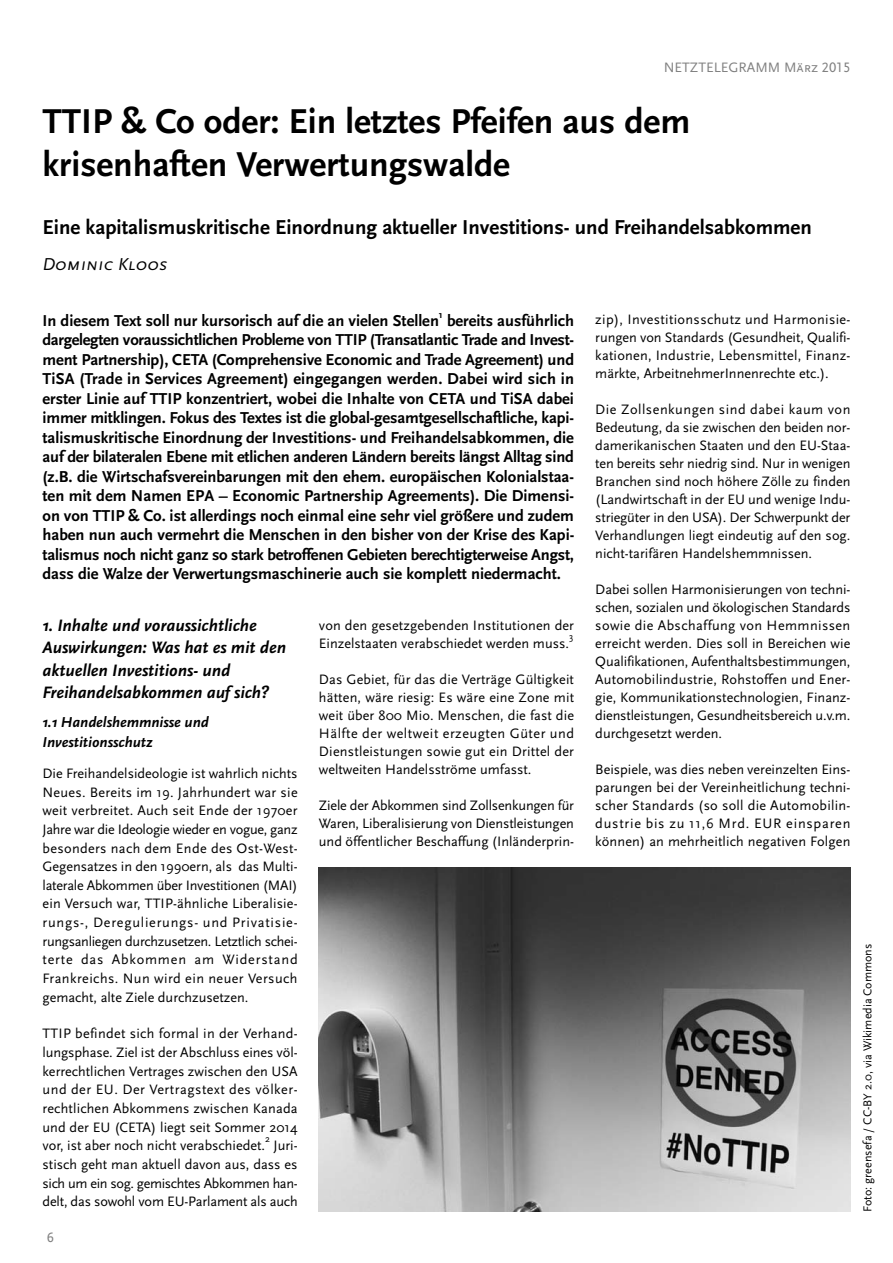
<style>
.page{position:relative;width:893px;height:1263px;background:#fff}
.page>*{position:absolute;margin:0;border:0;box-sizing:border-box;transform-origin:0 0}
.t1{font:700 36px/43.2px "Scala Sans";color:#000}
.t2{font:700 21px "Scala Sans";color:#000}
.t3{font:italic 18px "Scala Sans Caps";color:#000}
.t4{font:italic 700 17.25px/22.4px "Scala Sans";color:#000}
.t5{font:700 16.5px/19.5px "Scala Sans";color:#000;text-align:justify}
.t6{font:italic 700 15px/20.1px "Scala Sans";color:#000}
.t7{font:14.25px/18px "Scala Sans";color:#000;text-align:justify}
.t8{font:14.25px "Scala Sans Caps";color:#808080}
.t9{font:12px "Scala Sans";color:#000}
.t10{font:10.05px "Scala Sans";color:#000}
.t11{font:700 10.05px "Scala Sans";color:#000}
</style>
<div class="page">
<img style="left:319px;top:867px;width:531px;height:345px">
<p class="t8" style="left:664px;top:59px;width:188px">NETZTELEGRAMM März 2015</p>
<h1 class="t1" style="left:43px;top:103px;width:649px">TTIP &amp; Co oder: Ein letztes Pfeifen aus dem krisenhaften Verwertungswalde</h1>
<h2 class="t2" style="left:43px;top:219px;width:771px">Eine kapitalismuskritische Einordnung aktueller Investitions- und Freihandelsabkommen</h2>
<p class="t3" style="left:43px;top:253px;width:126px">Dominic Kloos</p>
<p class="t5" style="left:43px;top:312px;width:398px">In diesem Text soll nur kursorisch auf die an vielen Stellen</p>
<p class="t11" style="left:439px;top:311px;width:5px">1</p>
<p class="t5" style="left:43px;top:312px;width:533px;text-indent:404px">bereits ausführlich dargelegten voraussichtlichen Probleme von TTIP (Transatlantic Trade and Invest&shy;ment Partnership), CETA (Comprehensive Economic and Trade Agreement) und TiSA (Trade in Services Agreement) eingegangen werden. Dabei wird sich in erster Linie auf TTIP konzentriert, wobei die Inhalte von CETA und TiSA dabei immer mitklingen. Fokus des Textes ist die global-gesamtgesellschaftliche, kapi&shy;talismuskritische Einordnung der Investitions- und Freihandelsabkommen, die auf der bilateralen Ebene mit etlichen anderen Ländern bereits längst Alltag sind (z.B. die Wirtschafsvereinbarungen mit den ehem. europäischen Kolonialstaa&shy;ten mit dem Namen EPA – Economic Partnership Agreements). Die Dimensi&shy;on von TTIP &amp; Co. ist allerdings noch einmal eine sehr viel größere und zudem haben nun auch vermehrt die Menschen in den bisher von der Krise des Kapi&shy;talismus noch nicht ganz so stark betroffenen Gebieten berechtigterweise Angst, dass die Walze der Verwertungsmaschinerie auch sie komplett niedermacht.</p>
<p class="t4" style="left:43px;top:615px;width:245px">1. Inhalte und voraussichtliche<br>Auswirkungen: Was hat es mit den aktuellen Investitions- und<br>Freihandelsabkommen auf sich?</p>
<p class="t6" style="left:43px;top:713px;width:168px">1.1 Handelshemmnisse und<br>Investitionsschutz</p>
<p class="t7" style="left:43px;top:765px;width:257px;line-height:18.6px">Die Freihandelsideologie ist wahrlich nichts Neues. Bereits im 19. Jahrhundert war sie weit verbreitet. Auch seit Ende der 1970er Jahre war die Ideologie wieder en vogue, ganz besonders nach dem Ende des Ost-West-Gegensatzes in den 1990ern, als das Multi&shy;laterale Abkommen über Investitionen (MAI) ein Versuch war, TTIP-ähnliche Liberalisie&shy;rungs-, Deregulierungs- und Privatisie&shy;rungsanliegen durchzusetzen. Letztlich schei&shy;terte das Abkommen am Widerstand Frankreichs. Nun wird ein neuer Versuch gemacht, alte Ziele durchzusetzen.</p>
<p class="t7" style="left:43px;top:1026px;width:257px;line-height:18.6px">TTIP befindet sich formal in der Verhand&shy;lungsphase. Ziel ist der Abschluss eines völ&shy;kerrechtlichen Vertrages zwischen den USA und der EU. Der Vertragstext des völker&shy;rechtlichen Abkommens zwischen Kanada und der EU (CETA) liegt seit Sommer 2014 vor, ist aber noch nicht verabschiedet.</p>
<p class="t10" style="left:265px;top:1135px;width:6px">2</p>
<p class="t7" style="left:43px;top:1137px;width:257px;line-height:18.6px;text-indent:231px">Juri&shy;stisch geht man aktuell davon aus, dass es sich um ein sog. gemischtes Abkommen han&shy;delt, das sowohl vom EU-Parlament als auch</p>
<p class="t8" style="left:47px;top:1229px;width:9px">6</p>
<p class="t7" style="left:319px;top:618px;width:257px">von den gesetzgebenden Institutionen der<br>Einzelstaaten verabschiedet werden muss.</p>
<p class="t10" style="left:569px;top:633px;width:6px">3</p>
<p class="t7" style="left:319px;top:672px;width:257px">Das Gebiet, für das die Verträge Gültigkeit hätten, wäre riesig: Es wäre eine Zone mit weit über 800 Mio. Menschen, die fast die Hälfte der weltweit erzeugten Güter und Dienstleistungen sowie gut ein Drittel der weltweiten Handelsströme umfasst.</p>
<p class="t7" style="left:319px;top:798px;width:257px">Ziele der Abkommen sind Zollsenkungen für Waren, Liberalisierung von Dienstleistungen und öffentlicher Beschaffung (Inländerprin-</p>
<p class="t7" style="left:595px;top:312px;width:257px">zip), Investitionsschutz und Harmonisie&shy;rungen von Standards (Gesundheit, Qualifi&shy;kationen, Industrie, Lebensmittel, Finanz&shy;märkte, ArbeitnehmerInnenrechte etc.).</p>
<p class="t7" style="left:595px;top:402px;width:257px">Die Zollsenkungen sind dabei kaum von Bedeutung, da sie zwischen den beiden nor&shy;damerikanischen Staaten und den EU-Staa&shy;ten bereits sehr niedrig sind. Nur in wenigen Branchen sind noch höhere Zölle zu finden (Landwirtschaft in der EU und wenige Indu&shy;striegüter in den USA). Der Schwerpunkt der Verhandlungen liegt eindeutig auf den sog. nicht-tarifären Handelshemmnissen.</p>
<p class="t7" style="left:595px;top:582px;width:257px">Dabei sollen Harmonisierungen von techni&shy;schen, sozialen und ökologischen Standards sowie die Abschaffung von Hemmnissen erreicht werden. Dies soll in Bereichen wie Qualifikationen, Aufenthaltsbestimmungen, Automobilindustrie, Rohstoffen und Ener&shy;gie, Kommunikationstechnologien, Finanz&shy;dienstleistungen, Gesundheitsbereich u.v.m. durchgesetzt werden.</p>
<p class="t7" style="left:595px;top:762px;width:257px">Beispiele, was dies neben vereinzelten Eins&shy;parungen bei der Vereinheitlichung techni&shy;scher Standards (so soll die Automobilin&shy;dustrie bis zu 11,6 Mrd. EUR einsparen können) an mehrheitlich negativen Folgen</p>
<p class="t9" style="left:863px;top:1212px;width:270px;rotate:-90deg">Foto: greensefa / CC-BY 2.0, via Wikimedia Commons</p>
</div>
